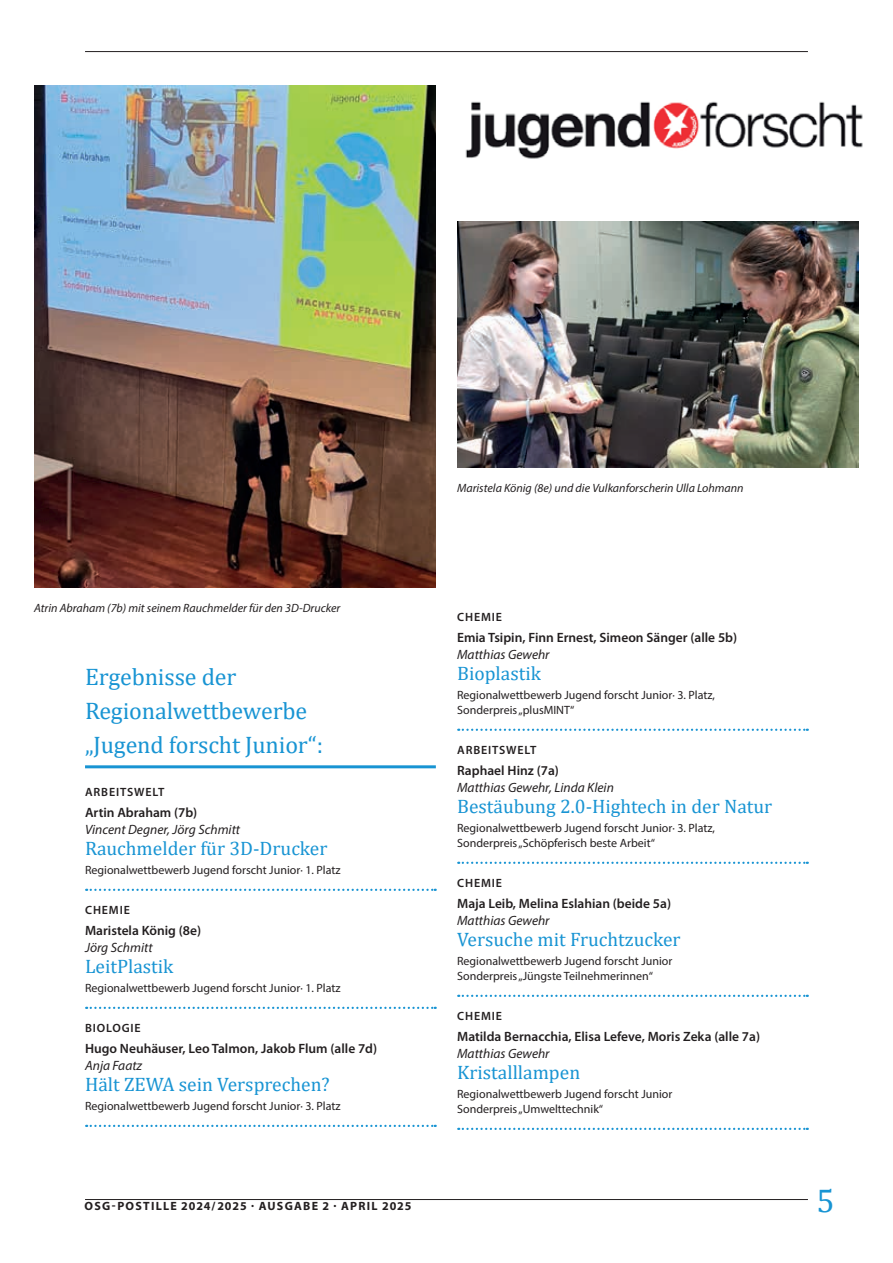
<style>
.page{position:relative;width:893px;height:1263px;background:#fff}
.page>*{position:absolute;margin:0;border:0;box-sizing:border-box;transform-origin:0 0}
.t1{font:33px "Cambria";color:#1894d3}
.t2{font:24px/34px "Cambria";letter-spacing:-.005em;color:#1894d3}
.t3{font:19.5px "Cambria";color:#1894d3}
.t4{font:600 13.5px "Myriad Pro";color:#231f20}
.t5{font:italic 13.5px "Myriad Pro";color:#231f20}
.t6{font:12px/15px "Myriad Pro";color:#231f20}
.t7{font:italic 12px "Myriad Pro";color:#231f20}
.t8{font:600 12px "Myriad Pro";letter-spacing:.07em;color:#231f20}
.t9{font:700 12px "Myriad Pro";letter-spacing:.1em;color:#231f20}
</style>
<div class="page">
<hr style="left:85px;top:51px;width:723px;height:1px;background:#231f20">
<hr style="left:85px;top:1199px;width:723px;height:1px;background:#231f20">
<img style="left:465px;top:101px;width:398px;height:58px">
<hr style="left:85px;top:765px;width:351px;height:3px;background:#1894d3">
<svg style="left:86px;top:889px;width:350px;height:2px"></svg>
<svg style="left:86px;top:1007px;width:350px;height:2px"></svg>
<svg style="left:86px;top:1125px;width:350px;height:2px"></svg>
<svg style="left:458px;top:729px;width:350px;height:2px"></svg>
<svg style="left:458px;top:862px;width:350px;height:2px"></svg>
<svg style="left:458px;top:995px;width:350px;height:2px"></svg>
<svg style="left:458px;top:1128px;width:350px;height:2px"></svg>
<img style="left:34px;top:85px;width:402px;height:502px">
<img style="left:457px;top:221px;width:402px;height:247px">
<p class="t7" style="left:34px;top:600px;width:308px">Atrin Abraham (7b) mit seinem Rauchmelder für den 3D-Drucker</p>
<h2 class="t2" style="left:85px;top:659px;width:239px">Ergebnisse der<br>Regionalwettbewerbe „Jugend forscht Junior“:</h2>
<p class="t8" style="left:85px;top:785px;width:81px">ARBEITSWELT</p>
<p class="t4" style="left:85px;top:804px;width:114px">Artin Abraham (7b)</p>
<p class="t5" style="left:85px;top:821px;width:157px">Vincent Degner, Jörg Schmitt</p>
<h3 class="t3" style="left:85px;top:836px;width:244px">Rauchmelder für 3D-Drucker</h3>
<p class="t6" style="left:85px;top:862px;width:257px">Regionalwettbewerb Jugend forscht Junior· 1. Platz</p>
<p class="t8" style="left:85px;top:903px;width:46px">CHEMIE</p>
<p class="t4" style="left:85px;top:922px;width:118px">Maristela König (8e)</p>
<p class="t5" style="left:85px;top:939px;width:69px">Jörg Schmitt</p>
<h3 class="t3" style="left:85px;top:954px;width:90px">LeitPlastik</h3>
<p class="t6" style="left:85px;top:980px;width:257px">Regionalwettbewerb Jugend forscht Junior· 1. Platz</p>
<p class="t8" style="left:85px;top:1021px;width:57px">BIOLOGIE</p>
<p class="t4" style="left:85px;top:1040px;width:294px">Hugo Neuhäuser, Leo Talmon, Jakob Flum (alle 7d)</p>
<p class="t5" style="left:85px;top:1057px;width:59px">Anja Faatz</p>
<h3 class="t3" style="left:85px;top:1072px;width:246px">Hält ZEWA sein Versprechen?</h3>
<p class="t6" style="left:85px;top:1098px;width:257px">Regionalwettbewerb Jugend forscht Junior· 3. Platz</p>
<p class="t9" style="left:85px;top:1198px;width:328px">OSG-POSTILLE 2024/2025 · AUSGABE 2 · APRIL 2025</p>
<p class="t7" style="left:457px;top:480px;width:288px">Maristela König (8e) und die Vulkanforscherin Ulla Lohmann</p>
<p class="t8" style="left:457px;top:610px;width:46px">CHEMIE</p>
<p class="t4" style="left:457px;top:629px;width:282px">Emia Tsipin, Finn Ernest, Simeon Sänger (alle 5b)</p>
<p class="t5" style="left:457px;top:646px;width:94px">Matthias Gewehr</p>
<h3 class="t3" style="left:457px;top:661px;width:85px">Bioplastik</h3>
<p class="t6" style="left:457px;top:687px;width:259px">Regionalwettbewerb Jugend forscht Junior· 3. Platz,<br>Sonderpreis „plusMINT“</p>
<p class="t8" style="left:457px;top:743px;width:81px">ARBEITSWELT</p>
<p class="t4" style="left:457px;top:762px;width:103px">Raphael Hinz (7a)</p>
<p class="t5" style="left:457px;top:779px;width:158px">Matthias Gewehr, Linda Klein</p>
<h3 class="t3" style="left:457px;top:794px;width:317px">Bestäubung 2.0-Hightech in der Natur</h3>
<p class="t6" style="left:457px;top:820px;width:259px">Regionalwettbewerb Jugend forscht Junior· 3. Platz,<br>Sonderpreis „Schöpferisch beste Arbeit“</p>
<p class="t8" style="left:457px;top:876px;width:46px">CHEMIE</p>
<p class="t4" style="left:457px;top:895px;width:215px">Maja Leib, Melina Eslahian (beide 5a)</p>
<p class="t5" style="left:457px;top:912px;width:94px">Matthias Gewehr</p>
<h3 class="t3" style="left:457px;top:927px;width:225px">Versuche mit Fruchtzucker</h3>
<p class="t6" style="left:457px;top:953px;width:217px">Regionalwettbewerb Jugend forscht Junior<br>Sonderpreis „Jüngste Teilnehmerinnen“</p>
<p class="t8" style="left:457px;top:1009px;width:46px">CHEMIE</p>
<p class="t4" style="left:457px;top:1028px;width:304px">Matilda Bernacchia, Elisa Lefeve, Moris Zeka (alle 7a)</p>
<p class="t5" style="left:457px;top:1045px;width:94px">Matthias Gewehr</p>
<h3 class="t3" style="left:457px;top:1060px;width:125px">Kristalllampen</h3>
<p class="t6" style="left:457px;top:1086px;width:217px">Regionalwettbewerb Jugend forscht Junior<br>Sonderpreis „Umwelttechnik“</p>
<h1 class="t1" style="left:816px;top:1181px;width:20px">5</h1>
</div>
